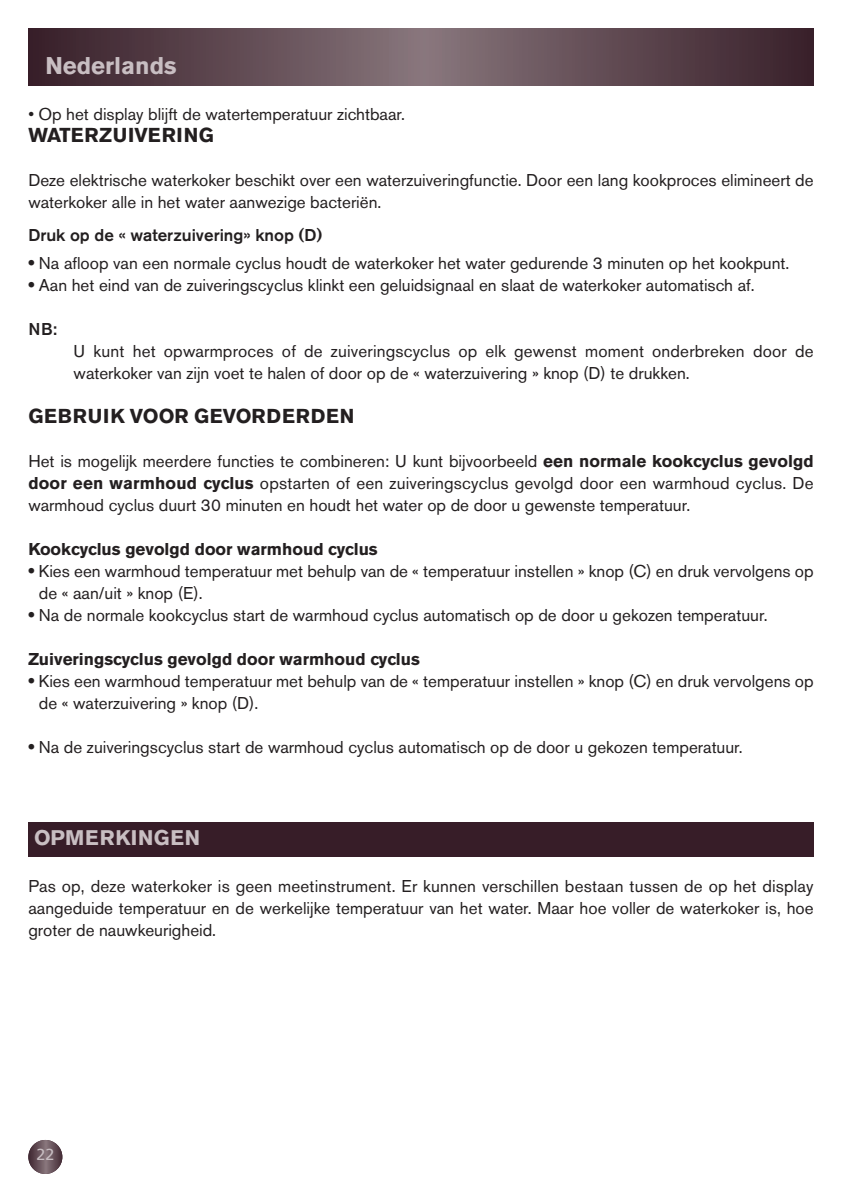
<style>
.page{position:relative;width:842px;height:1191px;background:#fff}
.page>*{position:absolute;margin:0;border:0;box-sizing:border-box;transform-origin:0 0}
.t1{font:700 24px "Akzidenz Grotesk BE";color:#c8bec2}
.t2{font:700 21px "Akzidenz Grotesk BE";letter-spacing:.04em;color:#c8bec2}
.t3{font:700 20px "Akzidenz Grotesk BE";letter-spacing:.04em;color:#231f20}
.t4{font:17px/22px "Akzidenz Grotesk BE";color:#231f20}
.t5{font:700 17px "Akzidenz Grotesk BE";color:#231f20}
.t6{font:500 17px "Akzidenz Grotesk BE";color:#231f20}
.t7{font:16px "Frutiger";color:#c8bec2}
.s1{font-weight:700;font-size:18px}
.s2{font-weight:700}
</style>
<div class="page">
<svg style="left:28px;top:1140px;width:34px;height:34px"></svg>
<svg style="left:28px;top:28px;width:786px;height:57px;background:#5f4951"></svg>
<div style="left:28px;top:822px;width:786px;height:34px;background:#371d28"></div>
<h1 class="t1" style="left:45px;top:56px;width:133px">Nederlands</h1>
<p class="t4" style="left:28px;top:105px;width:378px">• Op het display blijft de watertemperatuur zichtbaar.</p>
<p class="t3" style="left:28px;top:127px;width:187px">WATERZUIVERING</p>
<p class="t4" style="left:28px;top:171px;width:787px">Deze elektrische waterkoker beschikt over een waterzuiveringfunctie. Door een lang kookproces elimineert de waterkoker alle in het water aanwezige bacteriën.</p>
<p class="t6" style="left:28px;top:229px;width:296px">Druk op de « waterzuivering» knop (D)</p>
<p class="t4" style="left:28px;top:254px;width:763px"><span class="s1">•</span> Na afloop van een normale cyclus houdt de waterkoker het water gedurende 3 minuten op het kookpunt.</p>
<p class="t4" style="left:28px;top:276px;width:728px"><span class="s1">•</span> Aan het eind van de zuiveringscyclus klinkt een geluidsignaal en slaat de waterkoker automatisch af.</p>
<p class="t6" style="left:28px;top:323px;width:30px">NB:</p>
<p class="t4" style="left:74px;top:342px;width:741px">U kunt het opwarmproces of de zuiveringscyclus op elk gewenst moment onderbreken door de waterkoker van zijn voet te halen of door op de « waterzuivering » knop (D) te drukken.</p>
<p class="t3" style="left:28px;top:408px;width:328px">GEBRUIK VOOR GEVORDERDEN</p>
<p class="t4" style="left:28px;top:452px;width:787px;text-align:justify">Het is mogelijk meerdere functies te combineren: U kunt bijvoorbeeld <span class="s2">een normale kookcyclus gevolgd door een warmhoud cyclus</span> opstarten of een zuiveringscyclus gevolgd door een warmhoud cyclus. De warmhoud cyclus duurt 30 minuten en houdt het water op de door u gewenste temperatuur.</p>
<p class="t5" style="left:28px;top:542px;width:351px">Kookcyclus gevolgd door warmhoud cyclus</p>
<p class="t4" style="left:39px;top:562px;width:776px;text-indent:-11px"><span class="s1">•</span> Kies een warmhoud temperatuur met behulp van de « temperatuur instellen » knop (C) en druk vervolgens op de « aan/uit » knop (E).</p>
<p class="t4" style="left:28px;top:606px;width:741px"><span class="s1">•</span> Na de normale kookcyclus start de warmhoud cyclus automatisch op de door u gekozen temperatuur.</p>
<p class="t5" style="left:28px;top:652px;width:393px">Zuiveringscyclus gevolgd door warmhoud cyclus</p>
<p class="t4" style="left:39px;top:672px;width:776px;text-indent:-11px"><span class="s1">•</span> Kies een warmhoud temperatuur met behulp van de « temperatuur instellen » knop (C) en druk vervolgens op de « waterzuivering » knop (D).</p>
<p class="t4" style="left:28px;top:738px;width:716px"><span class="s1">•</span> Na de zuiveringscyclus start de warmhoud cyclus automatisch op de door u gekozen temperatuur.</p>
<p class="t2" style="left:34px;top:829px;width:168px">OPMERKINGEN</p>
<p class="t4" style="left:28px;top:876px;width:787px;text-align:justify">Pas op, deze waterkoker is geen meetinstrument. Er kunnen verschillen bestaan tussen de op het display aangeduide temperatuur en de werkelijke temperatuur van het water. Maar hoe voller de waterkoker is, hoe groter de nauwkeurigheid.</p>
<p class="t7" style="left:36px;top:1147px;width:19px">22</p>
</div>
